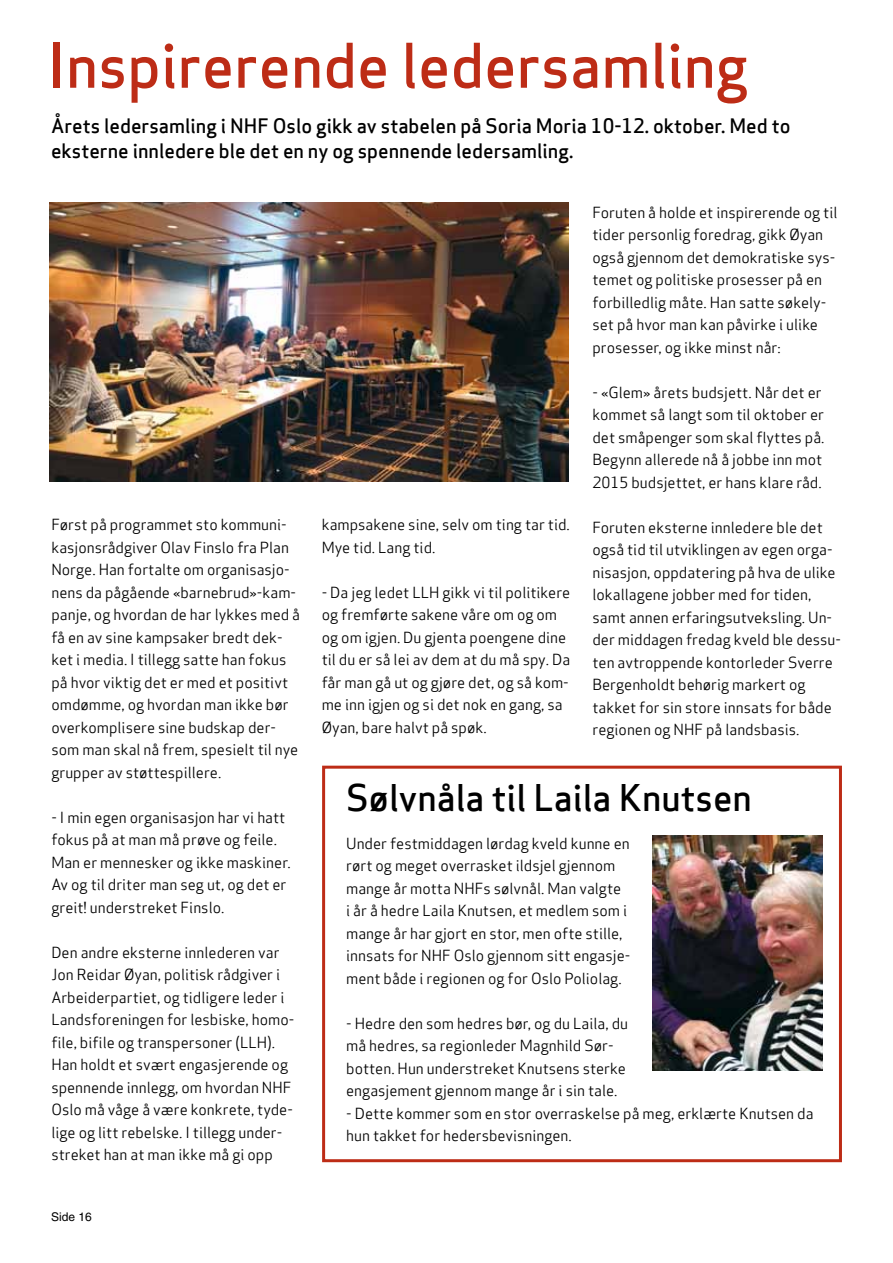
<style>
.page{position:relative;width:893px;height:1263px;background:#fff}
.page>*{position:absolute;margin:0;border:0;box-sizing:border-box;transform-origin:0 0}
.t1{font:60px "Apex Sans Medium T";color:#bd2c16}
.t2{font:36px "Apex Sans Medium T";color:#000}
.t3{font:19.5px/25.5px "Apex Sans Medium T";color:#000}
.t4{font:15px/22.5px "Apex Sans Book T";color:#000}
.t5{font:12px "Helvetica";color:#000}
</style>
<div class="page">
<img style="left:50px;top:202px;width:519px;height:280px">
<img style="left:653px;top:836px;width:170px;height:234px">
<div style="left:322px;top:766px;width:520px;height:396px;border:3px solid #bd2c16"></div>
<h1 class="t1" style="left:47px;top:27px;width:703px">Inspirerende ledersamling</h1>
<h3 class="t3" style="left:51px;top:113px;width:741px">Årets ledersamling i NHF Oslo gikk av stabelen på Soria Moria 10-12. oktober. Med to eksterne innledere ble det en ny og spennende ledersamling.</h3>
<p class="t4" style="left:51px;top:513px;width:250px">Først på programmet sto kommuni&shy;kasjonsrådgiver Olav Finslo fra Plan Norge. Han fortalte om organisasjo&shy;nens da pågående «barnebrud»-kam&shy;panje, og hvordan de har lykkes med å få en av sine kampsaker bredt dek&shy;ket i media. I tillegg satte han fokus på hvor viktig det er med et positivt omdømme, og hvordan man ikke bør overkomplisere sine budskap der&shy;som man skal nå frem, spesielt til nye grupper av støttespillere.</p>
<p class="t4" style="left:51px;top:806px;width:241px">- I min egen organisasjon har vi hatt fokus på at man må prøve og feile.<br>Man er mennesker og ikke maskiner.<br>Av og til driter man seg ut, og det er greit! understreket Finslo.</p>
<p class="t4" style="left:51px;top:941px;width:244px">Den andre eksterne innlederen var Jon Reidar Øyan, politisk rådgiver i Arbeiderpartiet, og tidligere leder i Landsforeningen for lesbiske, homo&shy;file, bifile og transpersoner (LLH).<br>Han holdt et svært engasjerende og spennende innlegg, om hvordan NHF Oslo må våge å være konkrete, tyde&shy;lige og litt rebelske. I tillegg under&shy;streket han at man ikke må gi opp</p>
<p class="t5" style="left:51px;top:1209px;width:42px">Side 16</p>
<p class="t4" style="left:322px;top:513px;width:250px">kampsakene sine, selv om ting tar tid.<br>Mye tid. Lang tid.</p>
<p class="t4" style="left:322px;top:581px;width:250px">- Da jeg ledet LLH gikk vi til politikere og fremførte sakene våre om og om og om igjen. Du gjenta poengene dine til du er så lei av dem at du må spy. Da får man gå ut og gjøre det, og så kom&shy;me inn igjen og si det nok en gang, sa Øyan, bare halvt på spøk.</p>
<p class="t4" style="left:592px;top:201px;width:246px">Foruten å holde et inspirerende og til tider personlig foredrag, gikk Øyan også gjennom det demokratiske sys&shy;temet og politiske prosesser på en forbilledlig måte. Han satte søkely&shy;set på hvor man kan påvirke i ulike prosesser, og ikke minst når:</p>
<p class="t4" style="left:592px;top:381px;width:234px">- «Glem» årets budsjett. Når det er kommet så langt som til oktober er det småpenger som skal flyttes på.<br>Begynn allerede nå å jobbe inn mot 2015 budsjettet, er hans klare råd.</p>
<p class="t4" style="left:592px;top:516px;width:250px">Foruten eksterne innledere ble det også tid til utviklingen av egen orga&shy;nisasjon, oppdatering på hva de ulike lokallagene jobber med for tiden, samt annen erfaringsutveksling. Un&shy;der middagen fredag kveld ble dessu&shy;ten avtroppende kontorleder Sverre Bergenholdt behørig markert og takket for sin store innsats for både regionen og NHF på landsbasis.</p>
<h2 class="t2" style="left:346px;top:775px;width:407px">Sølvnåla til Laila Knutsen</h2>
<p class="t4" style="left:346px;top:832px;width:286px">Under festmiddagen lørdag kveld kunne en rørt og meget overrasket ildsjel gjennom mange år motta NHFs sølvnål. Man valgte<br>i år å hedre Laila Knutsen, et medlem som i mange år har gjort en stor, men ofte stille, innsats for NHF Oslo gjennom sitt engasje&shy;ment både i regionen og for Oslo Poliolag.</p>
<p class="t4" style="left:346px;top:1012px;width:283px">- Hedre den som hedres bør, og du Laila, du må hedres, sa regionleder Magnhild Sør&shy;botten. Hun understreket Knutsens sterke engasjement gjennom mange år i sin tale.</p>
<p class="t4" style="left:346px;top:1102px;width:469px">- Dette kommer som en stor overraskelse på meg, erklærte Knutsen da hun takket for hedersbevisningen.</p>
</div>
